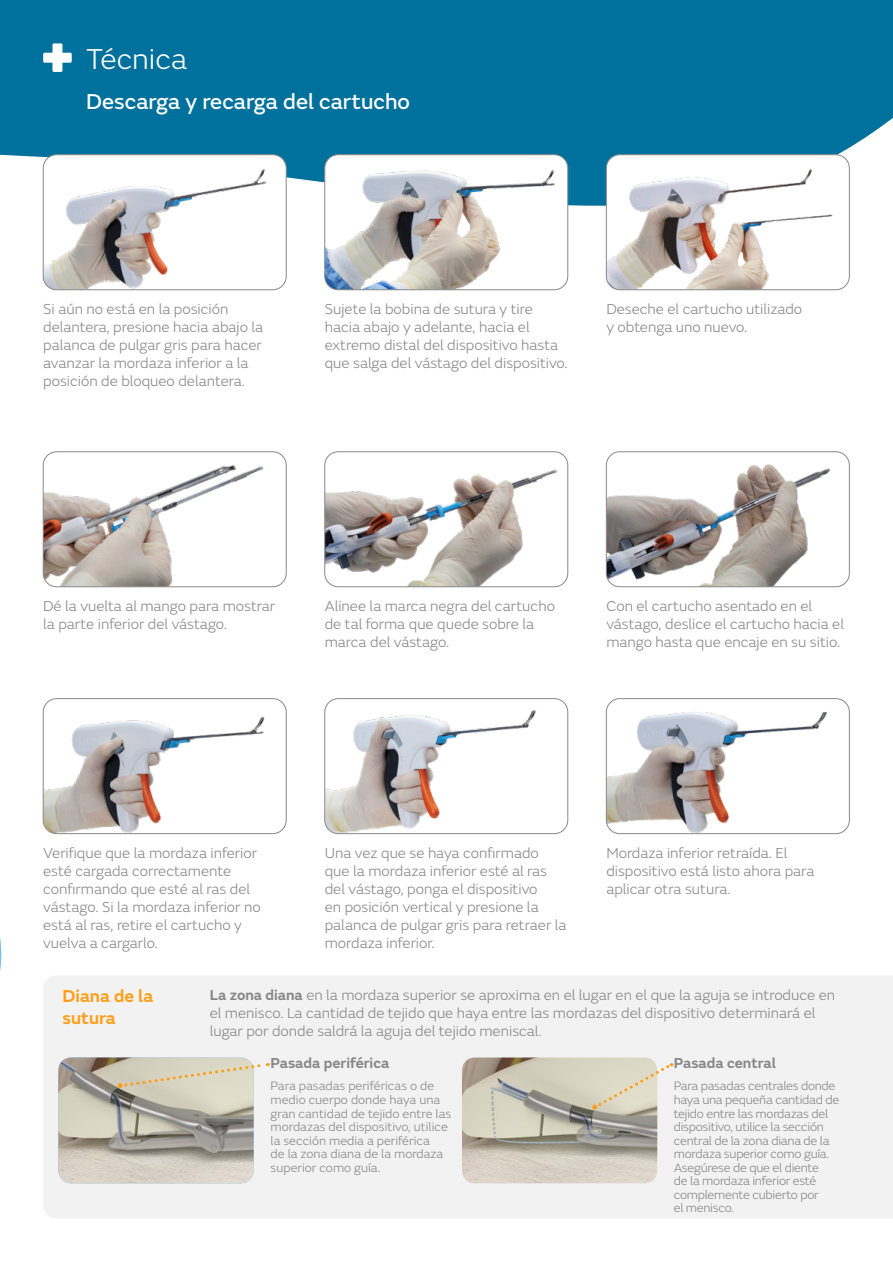
<style>
.page{position:relative;width:893px;height:1263px;background:#fff}
.page>*{position:absolute;margin:0;border:0;box-sizing:border-box;transform-origin:0 0}
.t1{font:300 30px "SN Emeric";color:#fff}
.t2{font:22.5px "SN Emeric Core";color:#fff}
.t3{font:600 18px/21.6px "SN Emeric";color:#ff9e1a}
.t4{font:300 15px/18px "SN Emeric";color:#878787}
.t5{font:600 15px "SN Emeric";color:#878787}
.t6{font:300 12.75px/13.5px "SN Emeric";letter-spacing:-.02em;color:#878787}
.t7{font:300 12.75px/13.5px "SN Emeric";color:#878787}
.s1{font-weight:600}
</style>
<div class="page">
<div style="left:0;top:0;width:893px;height:208px;background:#00719c"></div>
<svg style="left:43px;top:43px;width:29px;height:29px"></svg>
<img style="left:43px;top:155px;width:243px;height:135px">
<div style="left:43px;top:154px;width:244px;height:136px;border:1px solid #86888c;border-radius:14px"></div>
<img style="left:43px;top:453px;width:241px;height:134px">
<div style="left:43px;top:451px;width:244px;height:136px;border:1px solid #86888c;border-radius:14px"></div>
<img style="left:43px;top:700px;width:242px;height:134px">
<div style="left:43px;top:698px;width:244px;height:136px;border:1px solid #86888c;border-radius:14px"></div>
<img style="left:325px;top:155px;width:243px;height:135px">
<div style="left:324px;top:154px;width:244px;height:136px;border:1px solid #86888c;border-radius:14px"></div>
<img style="left:326px;top:453px;width:242px;height:134px">
<div style="left:324px;top:451px;width:244px;height:136px;border:1px solid #86888c;border-radius:14px"></div>
<img style="left:326px;top:700px;width:242px;height:134px">
<div style="left:324px;top:698px;width:244px;height:136px;border:1px solid #86888c;border-radius:14px"></div>
<img style="left:606px;top:155px;width:243px;height:135px">
<div style="left:606px;top:154px;width:244px;height:136px;border:1px solid #86888c;border-radius:14px"></div>
<img style="left:606px;top:453px;width:242px;height:134px">
<div style="left:606px;top:451px;width:244px;height:136px;border:1px solid #86888c;border-radius:14px"></div>
<img style="left:606px;top:700px;width:242px;height:134px">
<div style="left:606px;top:698px;width:244px;height:136px;border:1px solid #86888c;border-radius:14px"></div>
<div style="left:43px;top:976px;width:850px;height:242px;background:#f2f2f3"></div>
<img style="left:58px;top:1057px;width:196px;height:126px">
<img style="left:462px;top:1057px;width:195px;height:126px">
<svg style="left:118px;top:1061px;width:150px;height:27px;background:#dbd4be"></svg>
<svg style="left:592px;top:1062px;width:81px;height:47px"></svg>
<h1 class="t1" style="left:86px;top:41px;width:102px">Técnica</h1>
<h2 class="t2" style="left:86px;top:87px;width:325px">Descarga y recarga del cartucho</h2>
<p class="t4" style="left:43px;top:300px;width:222px">Si aún no está en la posición delantera, presione hacia abajo la palanca de pulgar gris para hacer avanzar la mordaza inferior a la posición de bloqueo delantera.</p>
<p class="t4" style="left:606px;top:300px;width:197px">Deseche el cartucho utilizado y obtenga uno nuevo.</p>
<p class="t4" style="left:325px;top:300px;width:244px">Sujete la bobina de sutura y tire hacia abajo y adelante, hacia el extremo distal del dispositivo hasta que salga del vástago del dispositivo.</p>
<p class="t4" style="left:43px;top:597px;width:234px">Dé la vuelta al mango para mostrar la parte inferior del vástago.</p>
<p class="t4" style="left:325px;top:597px;width:232px">Alinee la marca negra del cartucho de tal forma que quede sobre la marca del vástago.</p>
<p class="t4" style="left:606px;top:597px;width:239px">Con el cartucho asentado en el vástago, deslice el cartucho hacia el mango hasta que encaje en su sitio.</p>
<p class="t4" style="left:43px;top:844px;width:219px">Verifique que la mordaza inferior esté cargada correctamente confirmando que esté al ras del vástago. Si la mordaza inferior no está al ras, retire el cartucho y vuelva a cargarlo.</p>
<p class="t4" style="left:325px;top:844px;width:243px">Una vez que se haya confirmado que la mordaza inferior esté al ras del vástago, ponga el dispositivo<br>en posición vertical y presione la palanca de pulgar gris para retraer la mordaza inferior.</p>
<p class="t4" style="left:606px;top:844px;width:209px">Mordaza inferior retraída. El dispositivo está listo ahora para aplicar otra sutura.</p>
<p class="t3" style="left:63px;top:985px;width:92px">Diana de la sutura</p>
<p class="t4" style="left:210px;top:986px;width:627px"><span class="s1">La zona diana</span> en la mordaza superior se aproxima en el lugar en el que la aguja se introduce en el menisco. La cantidad de tejido que haya entre las mordazas del dispositivo determinará el lugar por donde saldrá la aguja del tejido meniscal.</p>
<p class="t5" style="left:271px;top:1054px;width:120px">Pasada periférica</p>
<p class="t7" style="left:271px;top:1079px;width:182px">Para pasadas periféricas o de medio cuerpo donde haya una gran cantidad de tejido entre las mordazas del dispositivo, utilice la sección media a periférica<br>de la zona diana de la mordaza superior como guía.</p>
<p class="t5" style="left:674px;top:1054px;width:104px">Pasada central</p>
<p class="t6" style="left:674px;top:1079px;width:167px">Para pasadas centrales donde haya una pequeña cantidad de tejido entre las mordazas del dispositivo, utilice la sección central de la zona diana de la mordaza superior como guía.<br>Asegúrese de que el diente<br>de la mordaza inferior esté complemente cubierto por<br>el menisco.</p>
</div>
